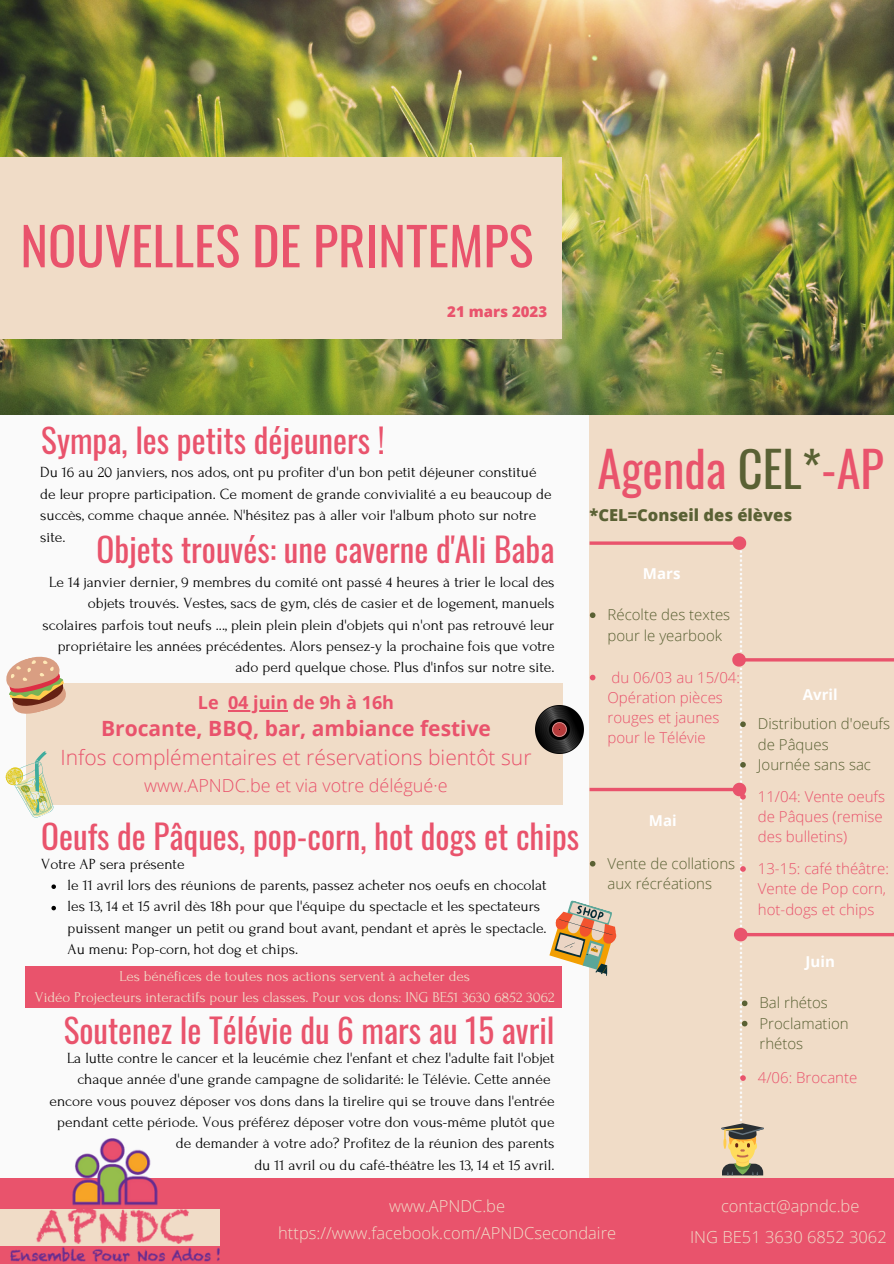
<style>
.page{position:relative;width:894px;height:1264px;background:#fff}
.page>*{position:absolute;margin:0;border:0;box-sizing:border-box;transform-origin:0 0}
.t1{font:52.35px "Oswald";color:#e9536c}
.t2{font:48.6px "Oswald";color:#e9536c}
.t3{font:33.15px "Oswald";color:#e9536c}
.t4{font:300 21px "Open Sans";color:#e9536c}
.t5{font:700 21px "Open Sans";color:#e9536c}
.t6{font:300 18px "Open Sans";color:#e9536c}
.t7{font:700 18px "Open Sans";color:#e9536c}
.t8{font:300 16.5px/27.2px "Open Sans";color:#f0dcc7;text-align:center}
.t9{font:800 16.5px "Open Sans";color:#5a6134}
.t10{font:15.45px/21.5px "Forum";color:#000;text-align:right}
.t11{font:300 15px/20.2px "Open Sans";color:#e9536c}
.t12{font:300 15px/20.2px "Open Sans";color:#5a6134}
.t13{font:15px/20.2px "Forum";color:#f0dcc7;text-align:center}
.t14{font:700 15px "Open Sans";color:#fff}
.t15{font:800 15px "Open Sans";color:#e9536c}
.s1{color:#5a6134}
</style>
<div class="page">
<div style="left:0;top:0;width:893px;height:1263px;background:#fafafa"></div>
<div style="left:589px;top:410px;width:304px;height:772px;background:#f0dcc7"></div>
<img style="left:0;top:0;width:893px;height:415px">
<div style="left:1px;top:157px;width:560px;height:181px;background:#f0dcc7"></div>
<div style="left:0;top:1178px;width:893px;height:85px;background:#e9536c"></div>
<svg style="left:589px;top:541px;width:132px;height:4px"></svg>
<svg style="left:589px;top:787px;width:132px;height:4px"></svg>
<hr style="left:744px;top:658px;width:149px;height:3px;background:#e9536c">
<svg style="left:763px;top:933px;width:130px;height:3px"></svg>
<div style="left:26px;top:683px;width:537px;height:121px;background:#f0dcc7"></div>
<div style="left:0;top:1209px;width:219px;height:36px;background:#f0dcc7"></div>
<img style="left:10px;top:1138px;width:210px;height:123px">
<img style="left:535px;top:705px;width:48px;height:49px">
<svg style="left:6px;top:656px;width:60px;height:58px"></svg>
<svg style="left:5px;top:751px;width:65px;height:67px"></svg>
<svg style="left:51px;top:884px;width:5px;height:5px"></svg>
<svg style="left:51px;top:905px;width:5px;height:5px"></svg>
<div style="left:25px;top:966px;width:536px;height:42px;background:#e9536c"></div>
<svg style="left:549px;top:900px;width:68px;height:76px"></svg>
<svg style="left:589px;top:861px;width:6px;height:5px"></svg>
<svg style="left:589px;top:612px;width:6px;height:6px"></svg>
<hr style="left:228px;top:710px;width:60px;height:1px;background:#e9536c">
<svg style="left:589px;top:674px;width:6px;height:6px"></svg>
<svg style="left:721px;top:536px;width:42px;height:639px"></svg>
<h1 class="t1" style="left:20px;top:205px;width:514px">NOUVELLES DE PRINTEMPS</h1>
<p class="t15" style="left:447px;top:301px;width:101px">21 mars 2023</p>
<h3 class="t3" style="left:41px;top:414px;width:345px">Sympa, les petits déjeuners !</h3>
<p class="t10" style="left:40px;top:462px;width:512px;text-align:left">Du 16 au 20 janviers, nos ados, ont pu profiter d'un bon petit déjeuner constitué de leur propre participation. Ce moment de grande convivialité a eu beaucoup de succès, comme chaque année. N'hésitez pas à aller voir l'album photo sur notre site.</p>
<h3 class="t3" style="left:96px;top:523px;width:459px">Objets trouvés: une caverne d'Ali Baba</h3>
<p class="t10" style="left:43px;top:571px;width:513px">Le 14 janvier dernier, 9 membres du comité ont passé 4 heures à trier le local des objets trouvés. Vestes, sacs de gym, clés de casier et de logement, manuels scolaires parfois tout neufs ..., plein plein plein d'objets qui n'ont pas retrouvé leur propriétaire les années précédentes. Alors pensez-y la prochaine fois que votre ado perd quelque chose. Plus d'infos sur notre site.</p>
<p class="t7" style="left:198px;top:689px;width:198px">Le 04 juin de 9h à 16h</p>
<h3 class="t5" style="left:101px;top:713px;width:391px">Brocante, BBQ, bar, ambiance festive</h3>
<h3 class="t4" style="left:61px;top:743px;width:472px">Infos complémentaires et réservations bientôt sur</h3>
<p class="t6" style="left:144px;top:773px;width:305px">www.APNDC.be et via votre délégué·e</p>
<h3 class="t3" style="left:41px;top:810px;width:539px">Oeufs de Pâques, pop-corn, hot dogs et chips</h3>
<p class="t10" style="left:68px;top:874px;width:480px;text-align:left">le 11 avril lors des réunions de parents, passez acheter nos oeufs en chocolat les 13, 14 et 15 avril dès 18h pour que l'équipe du spectacle et les spectateurs puissent manger un petit ou grand bout avant, pendant et après le spectacle.<br>Au menu: Pop-corn, hot dog et chips.</p>
<p class="t10" style="left:41px;top:853px;width:145px">Votre AP sera présente</p>
<p class="t13" style="left:35px;top:966px;width:521px">Les bénéfices de toutes nos actions servent à acheter des<br>Vidéo Projecteurs interactifs pour les classes. Pour vos dons: ING BE51 3630 6852 3062</p>
<h3 class="t3" style="left:64px;top:1004px;width:492px">Soutenez le Télévie du 6 mars au 15 avril</h3>
<p class="t10" style="left:50px;top:1047px;width:506px">La lutte contre le cancer et la leucémie chez l'enfant et chez l'adulte fait l'objet chaque année d'une grande campagne de solidarité: le Télévie. Cette année encore vous pouvez déposer vos dons dans la tirelire qui se trouve dans l'entrée pendant cette période. Vous préférez déposer votre don vous-même plutôt que de demander à votre ado? Profitez de la réunion des parents<br>du 11 avril ou du café-théâtre les 13, 14 et 15 avril.</p>
<h2 class="t2" style="left:597px;top:430px;width:288px">Agenda <span class="s1">CEL*</span>-AP</h2>
<p class="t9" style="left:589px;top:503px;width:204px">*CEL=Conseil des élèves</p>
<p class="t14" style="left:642px;top:563px;width:39px">Mars</p>
<p class="t12" style="left:607px;top:604px;width:124px">Récolte des textes pour le yearbook</p>
<p class="t11" style="left:607px;top:666px;width:134px">du 06/03 au 15/04:<br>Opération pièces rouges et jaunes pour le Télévie</p>
<p class="t14" style="left:648px;top:810px;width:29px">Mai</p>
<p class="t12" style="left:607px;top:852px;width:129px">Vente de collations aux récréations</p>
<p class="t14" style="left:802px;top:683px;width:36px">Avril</p>
<p class="t12" style="left:757px;top:713px;width:134px">Distribution d'oeufs de Pâques<br>Journée sans sac</p>
<p class="t11" style="left:757px;top:785px;width:129px">11/04: Vente oeufs de Pâques (remise des bulletins)</p>
<p class="t11" style="left:757px;top:858px;width:132px">13-15: café théâtre:<br>Vente de Pop corn, hot-dogs et chips</p>
<p class="t14" style="left:805px;top:951px;width:31px">Juin</p>
<p class="t12" style="left:759px;top:992px;width:91px">Bal rhétos<br>Proclamation rhétos</p>
<p class="t11" style="left:757px;top:1067px;width:101px">4/06: Brocante</p>
<p class="t8" style="left:278px;top:1192px;width:339px">www.APNDC.be https://www.facebook.com/APNDCsecondaire</p>
<p class="t8" style="left:721px;top:1192px;width:140px">contact@apndc.be</p>
<p class="t8" style="left:690px;top:1222px;width:198px">ING BE51 3630 6852 3062</p>
</div>
